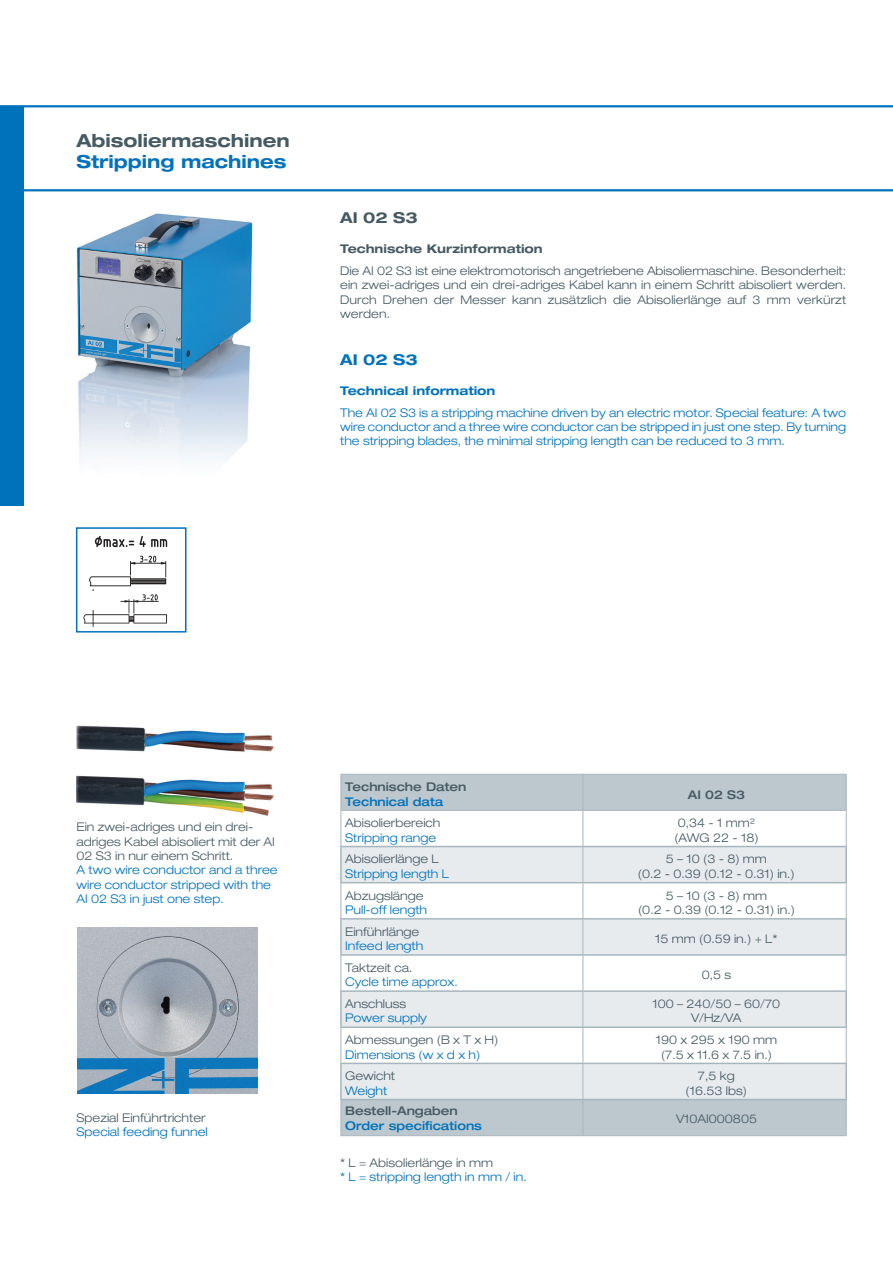
<style>
.page{position:relative;width:893px;height:1263px;background:#fff}
.page>*{position:absolute;margin:0;border:0;box-sizing:border-box;transform-origin:0 0}
.t1{font:700 expanded 18px "Helvetica Neue";color:#465a64}
.t2{font:700 expanded 18px "Helvetica Neue";color:#0072bc}
.t3{font:700 expanded 15px "Helvetica Neue";color:#465a64}
.t4{font:700 expanded 15px "Helvetica Neue";color:#0072bc}
.t5{font:300 expanded 12px/14.4px "Helvetica Neue";color:#465a64;text-align:center}
.t6{font:300 expanded 12px/14.4px "Helvetica Neue";color:#0072bc;text-align:justify}
.t7{font:500 expanded 12px "Helvetica Neue";color:#465a64}
.t8{font:500 expanded 12px "Helvetica Neue";color:#0072bc}
.t9{font:700 expanded 12px "Helvetica Neue";color:#465a64}
.t10{font:700 expanded 12px "Helvetica Neue";color:#0072bc}
</style>
<div class="page">
<svg style="left:0;top:105px;width:893px;height:86px"></svg>
<div style="left:342px;top:775px;width:504px;height:360px;background:#bcc7ce"></div>
<svg style="left:342px;top:811px;width:504px;height:35px"></svg>
<svg style="left:342px;top:847px;width:504px;height:252px;fill:#e7ebee"></svg>
<hr style="left:341px;top:774px;width:242px;height:1px;background:#a7b6be">
<hr style="left:341px;top:775px;width:1px;height:35px;background:#a7b6be">
<hr style="left:583px;top:774px;width:264px;height:1px;background:#a7b6be">
<hr style="left:583px;top:775px;width:1px;height:35px;background:#a7b6be">
<hr style="left:846px;top:775px;width:1px;height:35px;background:#a7b6be">
<hr style="left:341px;top:810px;width:242px;height:1px;background:#a7b6be">
<hr style="left:341px;top:811px;width:1px;height:35px;background:#a7b6be">
<hr style="left:583px;top:810px;width:264px;height:1px;background:#a7b6be">
<hr style="left:583px;top:811px;width:1px;height:35px;background:#a7b6be">
<hr style="left:846px;top:811px;width:1px;height:35px;background:#a7b6be">
<hr style="left:583px;top:847px;width:1px;height:35px;background:#a7b6be">
<hr style="left:341px;top:883px;width:1px;height:35px;background:#a7b6be">
<hr style="left:583px;top:883px;width:1px;height:35px;background:#a7b6be">
<hr style="left:846px;top:883px;width:1px;height:35px;background:#a7b6be">
<hr style="left:583px;top:919px;width:1px;height:35px;background:#a7b6be">
<hr style="left:341px;top:956px;width:1px;height:34px;background:#a7b6be">
<hr style="left:583px;top:956px;width:1px;height:34px;background:#a7b6be">
<hr style="left:846px;top:956px;width:1px;height:34px;background:#a7b6be">
<hr style="left:583px;top:992px;width:1px;height:34px;background:#a7b6be">
<hr style="left:341px;top:1028px;width:1px;height:35px;background:#a7b6be">
<hr style="left:583px;top:1028px;width:1px;height:35px;background:#a7b6be">
<hr style="left:846px;top:1028px;width:1px;height:35px;background:#a7b6be">
<hr style="left:583px;top:1064px;width:1px;height:35px;background:#a7b6be">
<hr style="left:341px;top:1100px;width:1px;height:35px;background:#a7b6be">
<hr style="left:583px;top:1100px;width:1px;height:35px;background:#a7b6be">
<hr style="left:846px;top:1100px;width:1px;height:35px;background:#a7b6be">
<hr style="left:341px;top:1135px;width:242px;height:1px;background:#a7b6be">
<hr style="left:583px;top:1135px;width:264px;height:1px;background:#a7b6be">
<hr style="left:340px;top:846px;width:243px;height:1px;background:#a7b6be">
<hr style="left:340px;top:847px;width:2px;height:35px;background:#a7b6be">
<hr style="left:583px;top:846px;width:264px;height:1px;background:#a7b6be">
<hr style="left:845px;top:847px;width:2px;height:35px;background:#a7b6be">
<hr style="left:340px;top:882px;width:243px;height:1px;background:#a7b6be">
<hr style="left:583px;top:882px;width:264px;height:1px;background:#a7b6be">
<hr style="left:340px;top:918px;width:243px;height:1px;background:#a7b6be">
<hr style="left:340px;top:919px;width:2px;height:35px;background:#a7b6be">
<hr style="left:583px;top:918px;width:264px;height:1px;background:#a7b6be">
<hr style="left:845px;top:919px;width:2px;height:35px;background:#a7b6be">
<hr style="left:340px;top:954px;width:243px;height:2px;background:#a7b6be">
<hr style="left:583px;top:954px;width:264px;height:2px;background:#a7b6be">
<hr style="left:340px;top:990px;width:243px;height:2px;background:#a7b6be">
<hr style="left:340px;top:992px;width:2px;height:34px;background:#a7b6be">
<hr style="left:583px;top:990px;width:264px;height:2px;background:#a7b6be">
<hr style="left:845px;top:992px;width:2px;height:34px;background:#a7b6be">
<hr style="left:340px;top:1026px;width:243px;height:2px;background:#a7b6be">
<hr style="left:583px;top:1026px;width:264px;height:2px;background:#a7b6be">
<hr style="left:340px;top:1063px;width:243px;height:1px;background:#a7b6be">
<hr style="left:340px;top:1064px;width:2px;height:35px;background:#a7b6be">
<hr style="left:583px;top:1063px;width:264px;height:1px;background:#a7b6be">
<hr style="left:845px;top:1064px;width:2px;height:35px;background:#a7b6be">
<hr style="left:340px;top:1099px;width:243px;height:1px;background:#a7b6be">
<hr style="left:583px;top:1099px;width:264px;height:1px;background:#a7b6be">
<img style="left:76px;top:775px;width:199px;height:41px">
<img style="left:77px;top:213px;width:176px;height:248px">
<div style="left:76px;top:527px;width:110px;height:105px;border:2px solid #0072bc"></div>
<img style="left:94px;top:535px;width:74px;height:13px">
<img style="left:89px;top:555px;width:78px;height:32px">
<img style="left:84px;top:589px;width:83px;height:38px">
<img style="left:77px;top:927px;width:180px;height:167px">
<img style="left:76px;top:725px;width:199px;height:27px">
<div style="left:0;top:106px;width:23px;height:400px;background:#0072bc"></div>
<h1 class="t1" style="left:77px;top:129px;width:215px">Abisoliermaschinen</h1>
<h1 class="t2" style="left:77px;top:151px;width:212px">Stripping machines</h1>
<p class="t3" style="left:340px;top:209px;width:79px">AI 02 S3</p>
<p class="t9" style="left:340px;top:241px;width:204px">Technische Kurzinformation</p>
<p class="t5" style="left:340px;top:263px;width:508px;text-align:justify">Die AI 02 S3 ist eine elektromotorisch angetriebene Abisoliermaschine. Besonderheit: ein zwei-adriges und ein drei-adriges Kabel kann in einem Schritt abisoliert werden.<br>Durch Drehen der Messer kann zusätzlich die Abisolierlänge auf 3 mm verkürzt werden.</p>
<p class="t4" style="left:340px;top:350px;width:79px">AI 02 S3</p>
<p class="t10" style="left:340px;top:383px;width:157px">Technical information</p>
<p class="t6" style="left:340px;top:405px;width:508px">The AI 02 S3 is a stripping machine driven by an electric motor. Special feature: A two wire conductor and a three wire conductor can be stripped in just one step. By turning the stripping blades, the minimal stripping length can be reduced to 3 mm.</p>
<p class="t5" style="left:77px;top:819px;width:200px;text-align:left">Ein zwei-adriges und ein drei&shy;adriges Kabel abisoliert mit der AI<br>02 S3 in nur einem Schritt.</p>
<p class="t6" style="left:77px;top:863px;width:203px;text-align:left">A two wire conductor and a three wire conductor stripped with the<br>AI 02 S3 in just one step.</p>
<p class="t7" style="left:345px;top:779px;width:123px">Technische Daten</p>
<p class="t8" style="left:345px;top:794px;width:100px">Technical data</p>
<p class="t5" style="left:345px;top:816px;width:97px">Abisolierbereich</p>
<p class="t6" style="left:345px;top:830px;width:93px">Stripping range</p>
<p class="t5" style="left:345px;top:852px;width:95px">Abisolierlänge L</p>
<p class="t6" style="left:345px;top:866px;width:105px">Stripping length L</p>
<p class="t5" style="left:345px;top:888px;width:80px">Abzugslänge</p>
<p class="t6" style="left:345px;top:902px;width:83px">Pull-off length</p>
<p class="t5" style="left:345px;top:924px;width:76px">Einführlänge</p>
<p class="t6" style="left:345px;top:938px;width:80px">Infeed length</p>
<p class="t5" style="left:345px;top:960px;width:69px">Taktzeit ca.</p>
<p class="t6" style="left:345px;top:975px;width:114px">Cycle time approx.</p>
<p class="t5" style="left:345px;top:996px;width:62px">Anschluss</p>
<p class="t6" style="left:345px;top:1011px;width:83px">Power supply</p>
<p class="t5" style="left:345px;top:1032px;width:155px">Abmessungen (B x T x H)</p>
<p class="t6" style="left:345px;top:1047px;width:137px">Dimensions (w x d x h)</p>
<p class="t5" style="left:345px;top:1069px;width:51px">Gewicht</p>
<p class="t6" style="left:345px;top:1083px;width:44px">Weight</p>
<p class="t7" style="left:688px;top:787px;width:59px">AI 02 S3</p>
<p class="t5" style="left:674px;top:816px;width:86px;text-align:left">0,34 - 1 mm² (AWG 22 - 18)</p>
<p class="t5" style="left:638px;top:852px;width:158px">5 – 10 (3 - 8) mm<br>(0.2 - 0.39 (0.12 - 0.31) in.)</p>
<p class="t5" style="left:638px;top:888px;width:158px">5 – 10 (3 - 8) mm<br>(0.2 - 0.39 (0.12 - 0.31) in.)</p>
<p class="t5" style="left:655px;top:931px;width:124px">15 mm (0.59 in.) + L*</p>
<p class="t5" style="left:702px;top:967px;width:31px">0,5 s</p>
<p class="t5" style="left:652px;top:996px;width:129px">100 – 240/50 – 60/70<br>V/Hz/VA</p>
<p class="t5" style="left:656px;top:1032px;width:123px">190 x 295 x 190 mm (7.5 x 11.6 x 7.5 in.)</p>
<p class="t5" style="left:686px;top:1069px;width:63px">7,5 kg (16.53 lbs)</p>
<p class="t7" style="left:345px;top:1103px;width:114px">Bestell-Angaben</p>
<p class="t8" style="left:345px;top:1118px;width:138px">Order specifications</p>
<p class="t5" style="left:77px;top:1110px;width:131px">Spezial Einführtrichter</p>
<p class="t5" style="left:676px;top:1111px;width:82px">V10AI000805</p>
<p class="t6" style="left:77px;top:1125px;width:133px">Special feeding funnel</p>
<p class="t5" style="left:340px;top:1155px;width:154px">* L = Abisolierlänge in mm</p>
<p class="t6" style="left:340px;top:1170px;width:188px">* L = stripping length in mm / in.</p>
</div>
